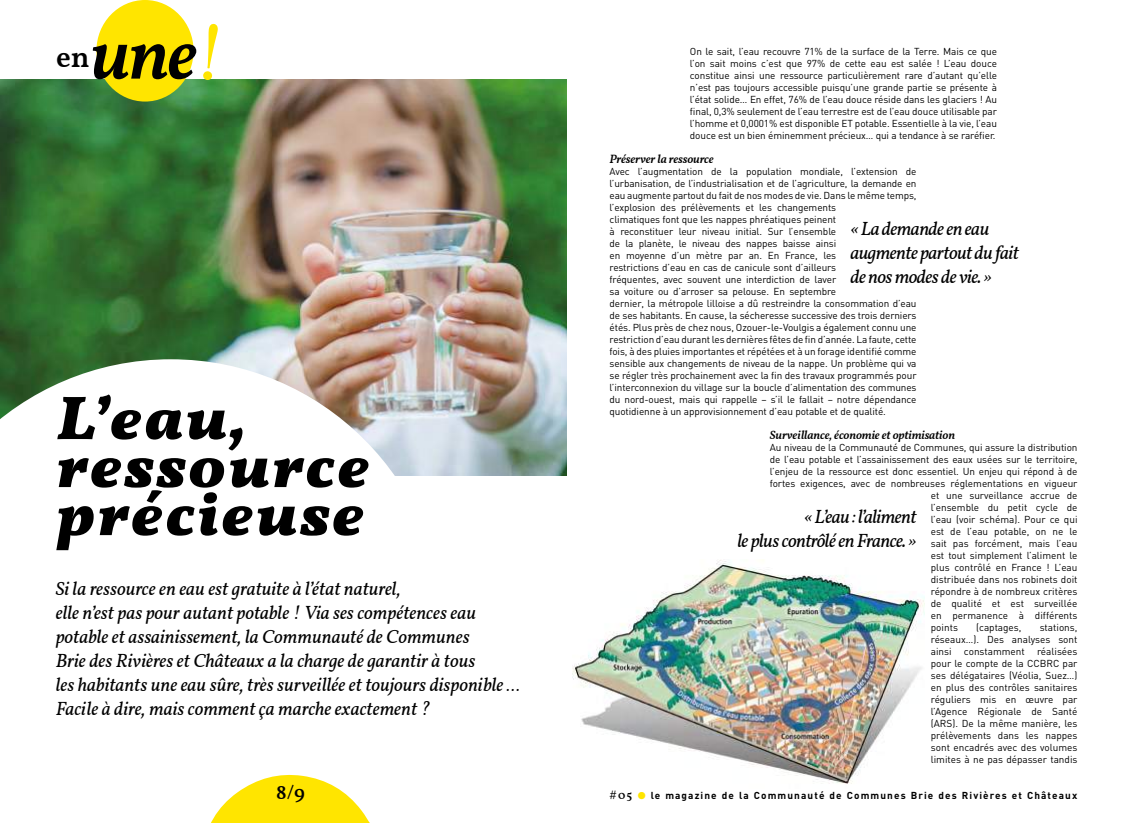
<style>
.page{position:relative;width:1134px;height:823px;background:#fff}
.page>*{position:absolute;margin:0;border:0;box-sizing:border-box;transform-origin:0 0}
.t1{font:italic 600 73.7px "Vollkorn";color:#000}
.t2{font:italic 900 62px/48px "Vollkorn";letter-spacing:.04em;color:#000}
.t3{font:600 30px "Vollkorn";color:#000}
.t4{font:600 20px "Vollkorn";color:#000}
.t5{font:italic 19px/24px "Vollkorn";color:#000}
.t6{font:italic 19px/24px "Vollkorn";letter-spacing:-.03em;color:#000}
.t7{font:italic 600 12px "Vollkorn";letter-spacing:-.01em;color:#000}
.t8{font:10px/12px "DIN";letter-spacing:-.01em;color:#000;text-align:justify}
.t9{font:700 10px "DIN";letter-spacing:.11em;color:#000}
.s1{font-family:"Vollkorn";font-weight:600;font-size:12px}
.s2{color:#ffe500}
</style>
<div class="page">
<img style="left:0;top:79px;width:567px;height:396px">
<img style="left:573px;top:559px;width:352px;height:225px">
<svg style="left:0;top:359px;width:444px;height:117px"></svg>
<svg style="left:211px;top:774px;width:158px;height:48px"></svg>
<div style="left:96px;top:0;width:98px;height:101px;background:#ffe500;border-radius:50%"></div>
<svg style="left:203px;top:24px;width:15px;height:56px"></svg>
<h3 class="t3" style="left:56px;top:34px;width:35px">en</h3>
<h1 class="t1" style="left:90px;top:-2px;width:109px">une</h1>
<h2 class="t2" style="left:57px;top:395px;width:314px">L’eau, ressource précieuse</h2>
<p class="t5" style="left:56px;top:577px;width:466px">Si la ressource en eau est gratuite à l’état naturel,<br>elle n’est pas pour autant potable ! Via ses compétences eau potable et assainissement, la Communauté de Communes<br>Brie des Rivières et Châteaux a la charge de garantir à tous<br>les habitants une eau sûre, très surveillée et toujours disponible … Facile à dire, mais comment ça marche exactement ?</p>
<h3 class="t4" style="left:276px;top:777px;width:30px">8/9</h3>
<p class="t8" style="left:690px;top:45px;width:308px">On le sait, l’eau recouvre 71% de la surface de la Terre. Mais ce que l’on sait moins c’est que 97% de cette eau est salée ! L’eau douce constitue ainsi une ressource particulièrement rare d’autant qu’elle n’est pas toujours accessible puisqu’une grande partie se présente à l’état solide… En effet, 76% de l’eau douce réside dans les glaciers ! Au final, 0,3% seulement de l’eau terrestre est de l’eau douce utilisable par l’homme et 0,0001% est disponible ET potable. Essentielle à la vie, l’eau douce est un bien éminemment précieux… qui a tendance à se raréfier.</p>
<p class="t7" style="left:610px;top:149px;width:106px">Préserver la ressource</p>
<p class="t8" style="left:610px;top:165px;width:308px;text-align:left">Avec l’augmentation de la population mondiale, l’extension de l’urbanisation, de l’industrialisation et de l’agriculture, la demande en eau augmente partout du fait de nos modes de vie. Dans le même temps, l’explosion des prélèvements et les changements<br>climatiques font que les nappes phréatiques peinent<br>à reconstituer leur niveau initial. Sur l’ensemble<br>de la planète, le niveau des nappes baisse ainsi<br>en moyenne d’un mètre par an. En France, les<br>restrictions d’eau en cas de canicule sont d’ailleurs<br>fréquentes, avec souvent une interdiction de laver<br>sa voiture ou d’arroser sa pelouse. En septembre<br>dernier, la métropole lilloise a dû restreindre la consommation d’eau de ses habitants. En cause, la sécheresse successive des trois derniers étés. Plus près de chez nous, Ozouer-le-Voulgis a également connu une restriction d’eau durant les dernières fêtes de fin d’année. La faute, cette fois, à des pluies importantes et répétées et à un forage identifié comme sensible aux changements de niveau de la nappe. Un problème qui va se régler très prochainement avec la fin des travaux programmés pour l’interconnexion du village sur la boucle d’alimentation des communes du nord-ouest, mais qui rappelle – s’il le fallait – notre dépendance quotidienne à un approvisionnement d’eau potable et de qualité.</p>
<p class="t7" style="left:770px;top:425px;width:187px">Surveillance, économie et optimisation</p>
<p class="t8" style="left:770px;top:441px;width:309px">Au niveau de la Communauté de Communes, qui assure la distribution</p>
<p class="t8" style="left:770px;top:453px;width:309px">de l’eau potable et l’assainissement des eaux usées sur le territoire,</p>
<p class="t8" style="left:770px;top:465px;width:309px">l’enjeu de la ressource est donc essentiel. Un enjeu qui répond à de</p>
<p class="t8" style="left:770px;top:477px;width:309px">fortes exigences, avec de nombreuses réglementations en vigueur</p>
<p class="t8" style="left:931px;top:489px;width:148px">et une surveillance accrue de</p>
<p class="t8" style="left:931px;top:501px;width:148px">l’ensemble du petit cycle de</p>
<p class="t8" style="left:931px;top:513px;width:148px">l’eau (voir schéma). Pour ce qui</p>
<p class="t8" style="left:931px;top:525px;width:148px">est de l’eau potable, on ne le</p>
<p class="t8" style="left:931px;top:537px;width:148px">sait pas forcément, mais l’eau</p>
<p class="t8" style="left:931px;top:549px;width:148px">est tout simplement l’aliment le</p>
<p class="t8" style="left:931px;top:561px;width:148px">plus contrôlé en France ! L’eau</p>
<p class="t8" style="left:931px;top:573px;width:148px">distribuée dans nos robinets doit</p>
<p class="t8" style="left:931px;top:585px;width:148px">répondre à de nombreux critères</p>
<p class="t8" style="left:931px;top:597px;width:148px">de qualité et est surveillée</p>
<p class="t8" style="left:931px;top:609px;width:148px">en permanence à différents</p>
<p class="t8" style="left:931px;top:621px;width:29px">points</p>
<p class="t8" style="left:976px;top:621px;width:47px">(captages,</p>
<h3 class="t6" style="left:850px;top:217px;width:170px">« La demande en eau augmente partout du fait de nos modes de vie. »</h3>
<h3 class="t6" style="left:737px;top:505px;width:181px;text-align:right">« L’eau : l’aliment<br>le plus contrôlé en France. »</h3>
<p class="t8" style="left:931px;top:621px;width:148px;text-indent:109px">stations, réseaux…). Des analyses sont ainsi constamment réalisées pour le compte de la CCBRC par ses délégataires (Véolia, Suez…) en plus des contrôles sanitaires réguliers mis en œuvre par l’Agence Régionale de Santé (ARS). De la même manière, les prélèvements dans les nappes sont encadrés avec des volumes limites à ne pas dépasser tandis</p>
<p class="t9" style="left:609px;top:788px;width:469px"><span class="s1">#05</span> <span class="s2">●</span> le magazine de la Communauté de Communes Brie des Rivières et Châteaux</p>
</div>
